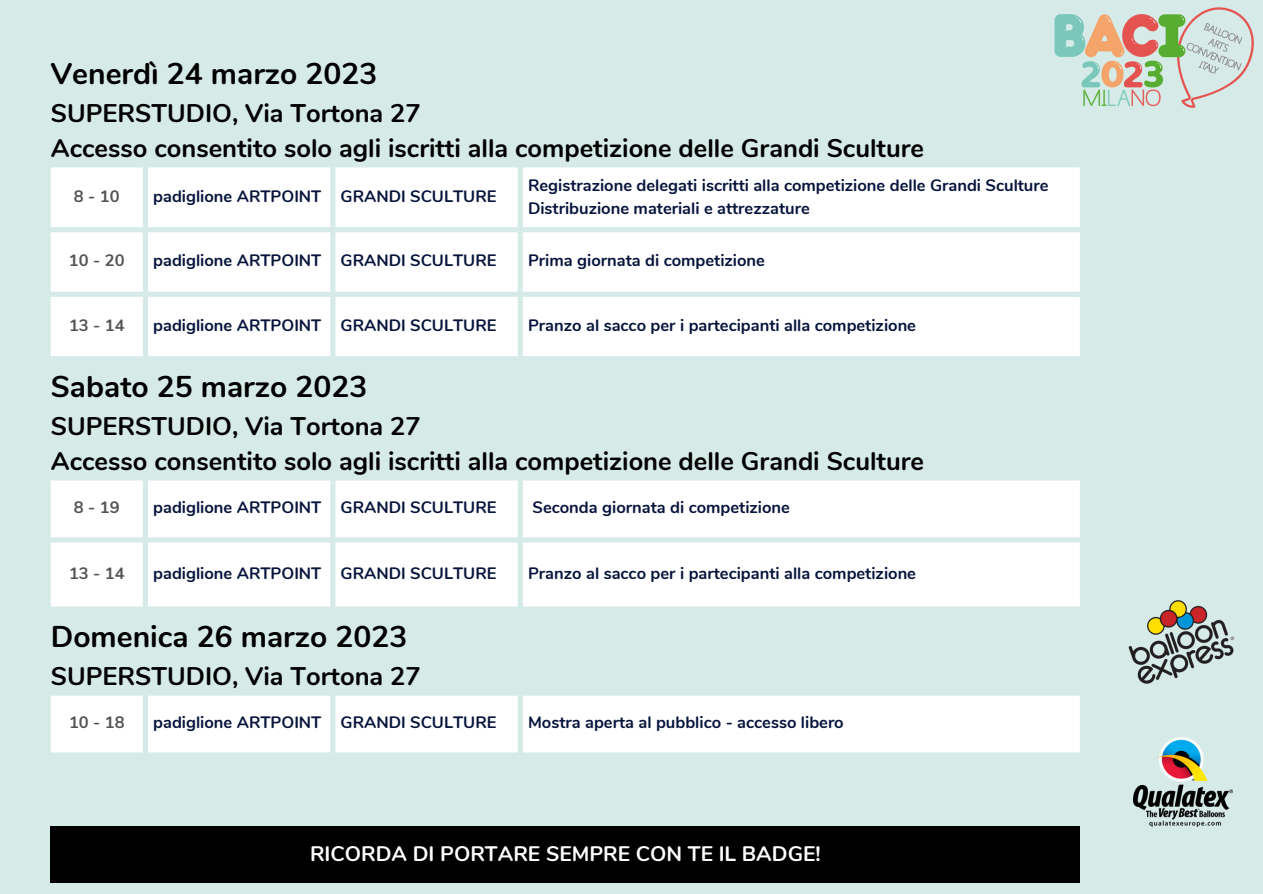
<style>
.page{position:relative;width:1263px;height:894px;background:#fff}
.page>*{position:absolute;margin:0;border:0;box-sizing:border-box;transform-origin:0 0}
.t1{font:700 30px "Nunito";color:#000}
.t2{font:700 25.5px/34.8px "Nunito";color:#000}
.t3{font:700 21px "Nunito";color:#fff}
.t4{font:700 16.5px/22.5px "Nunito";color:#07143c}
.t5{font:700 16.5px "Nunito";color:#545454}
</style>
<div class="page">
<div style="left:0;top:0;width:1263px;height:893px;background:#d6ebe7"></div>
<img style="left:1054px;top:8px;width:199px;height:100px">
<img style="left:1134px;top:737px;width:98px;height:89px">
<img style="left:1128px;top:600px;width:106px;height:84px">
<svg style="left:51px;top:167px;width:1029px;height:189px;background:#fcfdfd"></svg>
<svg style="left:51px;top:480px;width:1029px;height:126px;background:#fcfdfd"></svg>
<div style="left:51px;top:825px;width:1029px;height:57px;background:#000"></div>
<div style="left:51px;top:695px;width:1029px;height:57px;background:#fff"></div>
<h1 class="t1" style="left:51px;top:54px;width:328px">Venerdì 24 marzo 2023</h1>
<h2 class="t2" style="left:51px;top:96px;width:875px">SUPERSTUDIO, Via Tortona 27<br>Accesso consentito solo agli iscritti alla competizione delle Grandi Sculture</h2>
<p class="t5" style="left:74px;top:186px;width:47px">8-10</p>
<p class="t4" style="left:153px;top:186px;width:345px">padiglione ARTPOINT GRANDI SCULTURE</p>
<p class="t4" style="left:528px;top:174px;width:522px">Registrazione delegati iscritti alla competizione delle Grandi Sculture<br>Distribuzione materiali e attrezzature</p>
<p class="t5" style="left:69px;top:249px;width:57px">10 - 20</p>
<p class="t4" style="left:153px;top:249px;width:345px">padiglione ARTPOINT GRANDI SCULTURE</p>
<p class="t4" style="left:528px;top:249px;width:238px">Prima giornata di competizione</p>
<p class="t5" style="left:69px;top:314px;width:57px">13 - 14</p>
<p class="t4" style="left:153px;top:314px;width:345px">padiglione ARTPOINT GRANDI SCULTURE</p>
<p class="t4" style="left:528px;top:314px;width:389px">Pranzo al sacco per i partecipanti alla competizione</p>
<h1 class="t1" style="left:51px;top:367px;width:318px">Sabato 25 marzo 2023</h1>
<h2 class="t2" style="left:51px;top:409px;width:875px">SUPERSTUDIO, Via Tortona 27<br>Accesso consentito solo agli iscritti alla competizione delle Grandi Sculture</h2>
<p class="t5" style="left:74px;top:496px;width:47px">8-19</p>
<p class="t4" style="left:153px;top:496px;width:345px">padiglione ARTPOINT GRANDI SCULTURE</p>
<p class="t4" style="left:532px;top:496px;width:259px">Seconda giornata di competizione</p>
<p class="t5" style="left:69px;top:561px;width:57px">13 - 14</p>
<p class="t4" style="left:153px;top:561px;width:345px">padiglione ARTPOINT GRANDI SCULTURE</p>
<p class="t4" style="left:528px;top:561px;width:389px">Pranzo al sacco per i partecipanti alla competizione</p>
<h1 class="t1" style="left:51px;top:617px;width:358px">Domenica 26 marzo 2023</h1>
<h2 class="t2" style="left:51px;top:658px;width:372px">SUPERSTUDIO, Via Tortona 27</h2>
<p class="t5" style="left:69px;top:711px;width:57px">10 - 18</p>
<p class="t4" style="left:153px;top:711px;width:345px">padiglione ARTPOINT GRANDI SCULTURE</p>
<p class="t4" style="left:528px;top:711px;width:317px">Mostra aperta al pubblico - accesso libero</p>
<p class="t3" style="left:310px;top:839px;width:512px">RICORDA DI PORTARE SEMPRE CON TE IL BADGE!</p>
</div>
